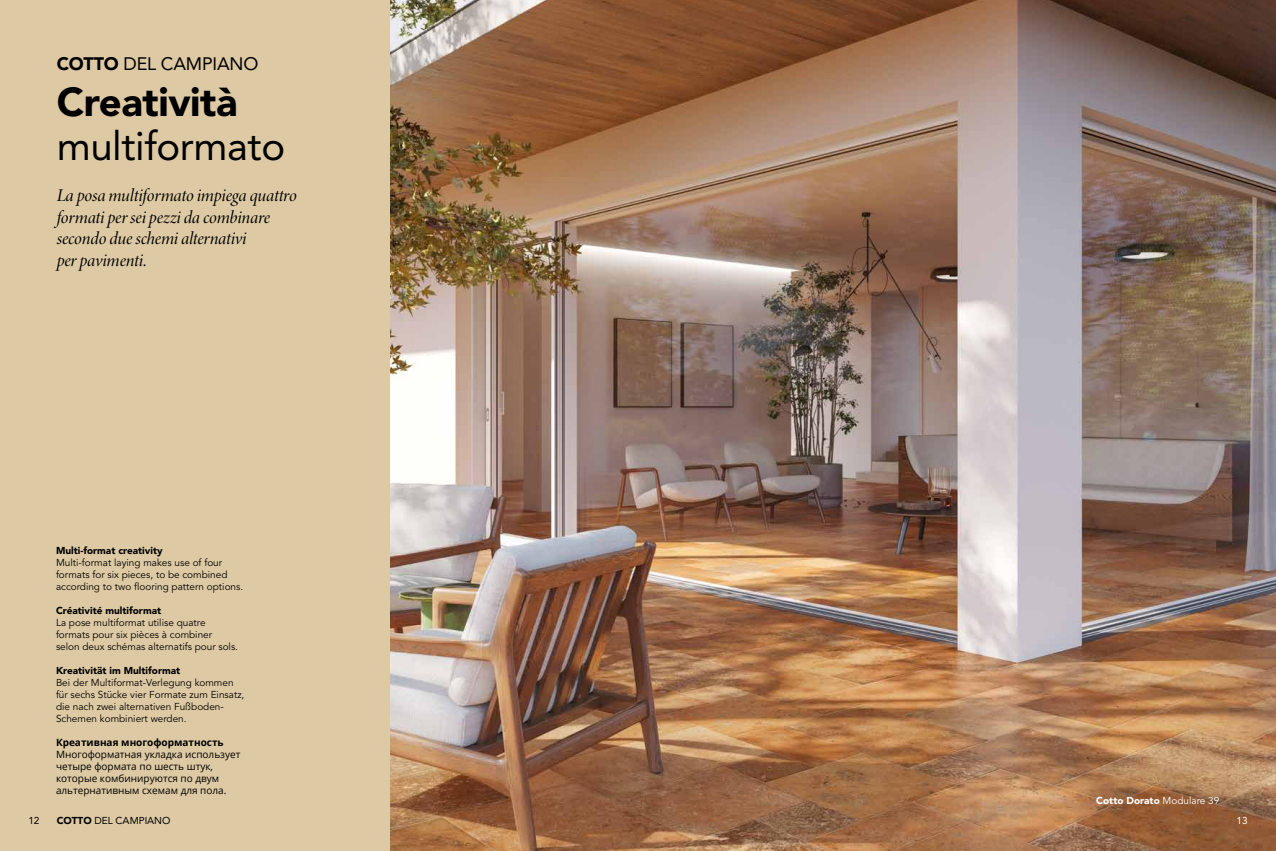
<style>
.page{position:relative;width:1276px;height:851px;background:#fff}
.page>*{position:absolute;margin:0;border:0;box-sizing:border-box;transform-origin:0 0}
.t1{font:40px "Avenir LT Std";letter-spacing:-.01em;color:#000}
.t2{font:900 40px "Avenir LT Std";letter-spacing:-.01em;color:#000}
.t3{font:italic 18px/21.6px "Minion Variable Concept";letter-spacing:-.01em;color:#000}
.t4{font:18px "Avenir LT Std";letter-spacing:-.01em;color:#000}
.t5{font:10px/12px "Avenir LT Std";color:#000}
.t6{font:10px/12px "Open Sans";color:#000}
.t7{font:900 10px "Avenir LT Std";color:#000}
.t8{font:700 10px "Open Sans";color:#000}
.t9{font:900 10px "Avenir LT Std";color:#fff}
.t10{font:10px "Avenir LT Std";color:#000}
.t11{font:10px "Avenir LT Std";color:#fff}
.s1{font-weight:900}
.s2{font-weight:400}
</style>
<div class="page">
<img style="left:390px;top:0;width:886px;height:850px">
<div style="left:0;top:0;width:390px;height:850px;background:#ddc9a3"></div>
<h2 class="t4" style="left:57px;top:54px;width:203px"><span class="s1">COTTO</span> DEL CAMPIANO</h2>
<h1 class="t2" style="left:57px;top:78px;width:182px">Creatività</h1>
<h1 class="t1" style="left:57px;top:123px;width:230px">multiformato</h1>
<h2 class="t3" style="left:57px;top:184px;width:242px">La posa multiformato impiega quattro formati per sei pezzi da combinare secondo due schemi alternativi<br>per pavimenti.</h2>
<p class="t7" style="left:56px;top:544px;width:108px">Multi-format creativity</p>
<p class="t5" style="left:56px;top:557px;width:189px">Multi-format laying makes use of four formats for six pieces, to be combined according to two flooring pattern options.</p>
<p class="t7" style="left:56px;top:604px;width:107px">Créativité multiformat</p>
<p class="t5" style="left:56px;top:617px;width:184px">La pose multiformat utilise quatre formats pour six pièces à combiner selon deux schémas alternatifs pour sols.</p>
<p class="t7" style="left:56px;top:664px;width:126px">Kreativität im Multiformat</p>
<p class="t5" style="left:56px;top:677px;width:190px">Bei der Multiformat-Verlegung kommen für sechs Stücke vier Formate zum Einsatz, die nach zwei alternativen Fußboden-Schemen kombiniert werden.</p>
<p class="t8" style="left:56px;top:735px;width:169px">Креативная многоформатность</p>
<p class="t6" style="left:56px;top:748px;width:186px">Многоформатная укладка использует четыре формата по шесть штук, которые комбинируются по двум альтернативным схемам для пола.</p>
<p class="t9" style="left:1096px;top:794px;width:124px">Cotto Dorato <span class="s2">Modulare 39</span></p>
<p class="t10" style="left:28px;top:814px;width:13px">12</p>
<p class="t10" style="left:57px;top:814px;width:115px"><span class="s1">COTTO</span> DEL CAMPIANO</p>
<p class="t11" style="left:1236px;top:814px;width:13px">13</p>
</div>
